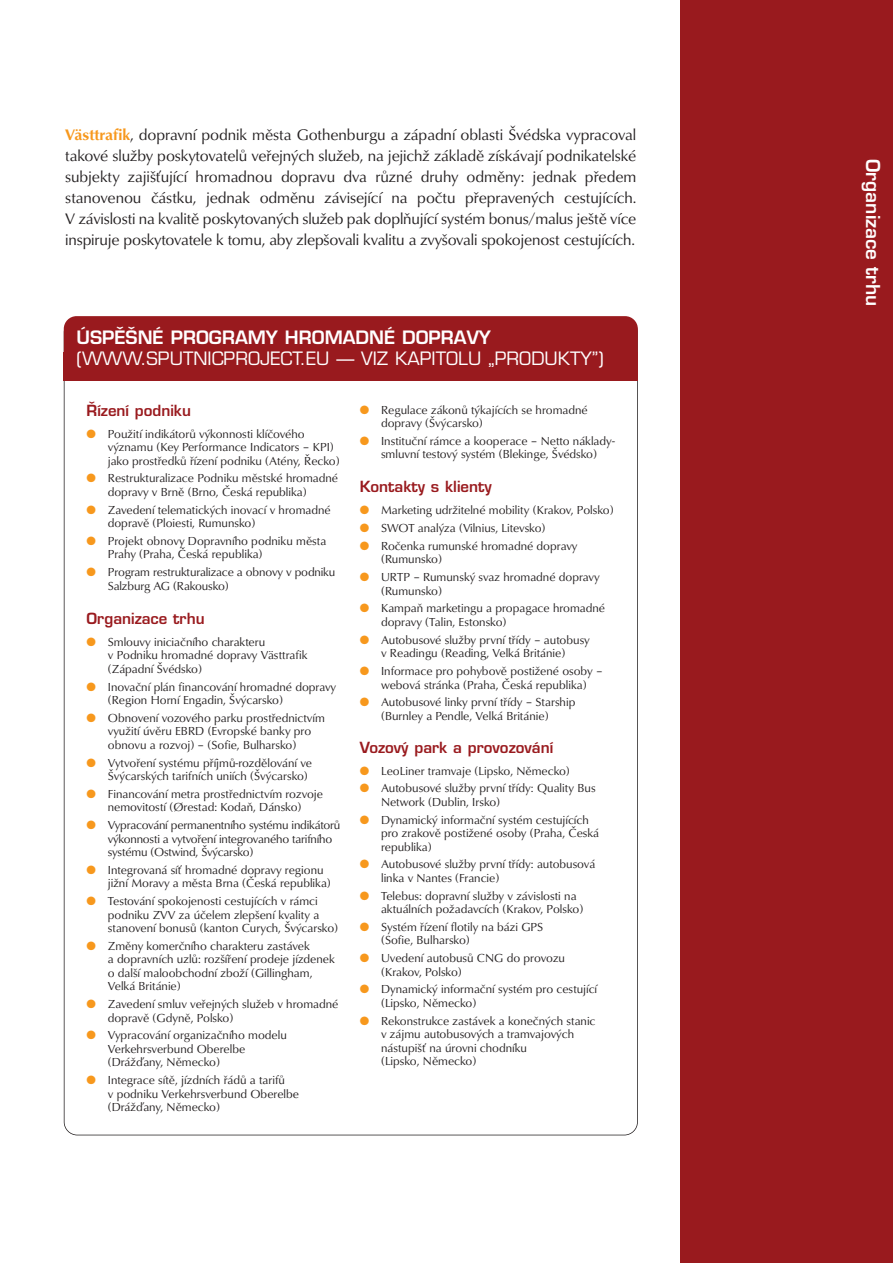
<style>
.page{position:relative;width:893px;height:1263px;background:#fff}
.page>*{position:absolute;margin:0;border:0;box-sizing:border-box;transform-origin:0 0}
.t1{font:600 18.75px "Eurostile LTCE";color:#fff}
.t2{font:18px "Eurostile LTCE";color:#fff}
.t3{font:600 18px "Eurostile LTCE";color:#fff}
.t4{font:15.75px/21px "URW Classico TCE";letter-spacing:-.01em;color:#231f20;text-align:justify}
.t5{font:600 15px "Eurostile LTCE";color:#991a1e}
.t6{font:12px/13.5px "URW Classico TCE";color:#231f20}
.s1{font-weight:700;color:#f7981d}
.s2{color:#f7981d}
</style>
<div class="page">
<div style="left:680px;top:0;width:213px;height:1263px;background:#991a1e"></div>
<div style="left:64px;top:316px;width:574px;height:64px;background:#991a1e;border-radius:13px"></div>
<p class="t4" style="left:65px;top:124px;width:573px"><span class="s1">Västtrafik</span>, dopravní podnik města Gothenburgu a západní oblasti Švédska vypracoval takové služby poskytovatelů veřejných služeb, na jejichž základě získávají podnikatelské subjekty zajišťující hromadnou dopravu dva různé druhy odměny: jednak předem stanovenou částku, jednak odměnu závisející na počtu přepravených cestujících.<br>V závislosti na kvalitě poskytovaných služeb pak doplňující systém bonus/malus ještě více inspiruje poskytovatele k tomu, aby zlepšovali kvalitu a zvyšovali spokojenost cestujících.</p>
<h2 class="t3" style="left:76px;top:330px;width:416px">ÚSPĚŠNÉ PROGRAMY HROMADNÉ DOPRAVY</h2>
<h2 class="t2" style="left:76px;top:351px;width:529px">(WWW.SPUTNICPROJECT.EU — VIZ KAPITOLU „PRODUKTY”)</h2>
<p class="t5" style="left:87px;top:404px;width:106px">Řízení podniku</p>
<p class="t6" style="left:108px;top:427px;width:233px;text-indent:-21px"><span class="s2">●</span> Použití indikátorů výkonnosti klíčového významu (Key Performance Indicators – KPI) jako prostředků řízení podniku (Atény, Řecko)</p>
<p class="t6" style="left:108px;top:472px;width:232px;text-indent:-21px"><span class="s2">●</span> Restrukturalizace Podniku městské hromadné dopravy v Brně (Brno, Česká republika)</p>
<p class="t6" style="left:108px;top:503px;width:224px;text-indent:-21px"><span class="s2">●</span> Zavedení telematických inovací v hromadné dopravě (Ploiesti, Rumunsko)</p>
<p class="t6" style="left:108px;top:534px;width:220px;text-indent:-21px"><span class="s2">●</span> Projekt obnovy Dopravního podniku města<br>Prahy (Praha, Česká republika)</p>
<p class="t6" style="left:108px;top:565px;width:229px;text-indent:-21px"><span class="s2">●</span> Program restrukturalizace a obnovy v podniku<br>Salzburg AG (Rakousko)</p>
<p class="t5" style="left:87px;top:613px;width:120px">Organizace trhu</p>
<p class="t6" style="left:108px;top:635px;width:201px;text-indent:-21px"><span class="s2">●</span> Smlouvy iniciačního charakteru<br>v Podniku hromadné dopravy Västtrafik (Západní Švédsko)</p>
<p class="t6" style="left:108px;top:680px;width:230px;text-indent:-21px"><span class="s2">●</span> Inovační plán financování hromadné dopravy (Region Horní Engadin, Švýcarsko)</p>
<p class="t6" style="left:108px;top:711px;width:219px;text-indent:-21px"><span class="s2">●</span> Obnovení vozového parku prostřednictvím využití úvěru EBRD (Evropské banky pro obnovu a rozvoj) – (Sofie, Bulharsko)</p>
<p class="t6" style="left:108px;top:756px;width:206px;text-indent:-21px"><span class="s2">●</span> Vytvoření systému příjmů-rozdělování ve<br>Švýcarských tarifních uniích (Švýcarsko)</p>
<p class="t6" style="left:87px;top:787px;width:238px;text-align:center"><span class="s2">●</span> Financování metra prostřednictvím rozvoje nemovitostí (Ørestad: Kodaň, Dánsko)</p>
<p class="t6" style="left:108px;top:818px;width:234px;text-indent:-21px"><span class="s2">●</span> Vypracování permanentního systému indikátorů výkonnosti a vytvoření integrovaného tarifního systému (Ostwind, Švýcarsko)</p>
<p class="t6" style="left:108px;top:863px;width:225px;text-indent:-21px"><span class="s2">●</span> Integrovaná síť hromadné dopravy regionu jižní Moravy a města Brna (Česká republika)</p>
<p class="t6" style="left:108px;top:894px;width:232px;text-indent:-21px"><span class="s2">●</span> Testování spokojenosti cestujících v rámci podniku ZVV za účelem zlepšení kvality a stanovení bonusů (kanton Curych, Švýcarsko)</p>
<p class="t6" style="left:108px;top:939px;width:229px;text-indent:-21px"><span class="s2">●</span> Změny komerčního charakteru zastávek<br>a dopravních uzlů: rozšíření prodeje jízdenek o další maloobchodní zboží (Gillingham, Velká Británie)</p>
<p class="t6" style="left:108px;top:997px;width:232px;text-indent:-21px"><span class="s2">●</span> Zavedení smluv veřejných služeb v hromadné dopravě (Gdyně, Polsko)</p>
<p class="t6" style="left:108px;top:1028px;width:181px;text-indent:-21px"><span class="s2">●</span> Vypracování organizačního modelu<br>Verkehrsverbund Oberelbe (Drážďany, Německo)</p>
<p class="t6" style="left:108px;top:1073px;width:193px;text-indent:-21px"><span class="s2">●</span> Integrace sítě, jízdních řádů a tarifů<br>v podniku Verkehrsverbund Oberelbe (Drážďany, Německo)</p>
<p class="t6" style="left:381px;top:403px;width:208px;text-indent:-21px"><span class="s2">●</span> Regulace zákonů týkajících se hromadné dopravy (Švýcarsko)</p>
<p class="t6" style="left:360px;top:434px;width:257px;text-align:center"><span class="s2">●</span> Instituční rámce a kooperace – Netto náklady&shy;smluvní testový systém (Blekinge, Švédsko)</p>
<p class="t5" style="left:360px;top:481px;width:133px">Kontakty s klienty</p>
<p class="t6" style="left:360px;top:504px;width:255px"><span class="s2">●</span> Marketing udržitelné mobility (Krakov, Polsko)</p>
<p class="t6" style="left:360px;top:521px;width:187px"><span class="s2">●</span> SWOT analýza (Vilnius, Litevsko)</p>
<p class="t6" style="left:381px;top:539px;width:198px;text-indent:-21px"><span class="s2">●</span> Ročenka rumunské hromadné dopravy (Rumunsko)</p>
<p class="t6" style="left:381px;top:570px;width:220px;text-indent:-21px"><span class="s2">●</span> URTP – Rumunský svaz hromadné dopravy (Rumunsko)</p>
<p class="t6" style="left:381px;top:602px;width:226px;text-indent:-21px"><span class="s2">●</span> Kampaň marketingu a propagace hromadné dopravy (Talin, Estonsko)</p>
<p class="t6" style="left:360px;top:633px;width:231px;text-align:center"><span class="s2">●</span> Autobusové služby první třídy – autobusy v Readingu (Reading, Velká Británie)</p>
<p class="t6" style="left:360px;top:664px;width:244px;text-align:center"><span class="s2">●</span> Informace pro pohybově postižené osoby – webová stránka (Praha, Česká republika)</p>
<p class="t6" style="left:360px;top:695px;width:217px;text-align:center"><span class="s2">●</span> Autobusové linky první třídy – Starship (Burnley a Pendle, Velká Británie)</p>
<p class="t5" style="left:360px;top:741px;width:195px">Vozový park a provozování</p>
<p class="t6" style="left:360px;top:764px;width:212px"><span class="s2">●</span> LeoLiner tramvaje (Lipsko, Německo)</p>
<p class="t6" style="left:381px;top:781px;width:216px;text-indent:-21px"><span class="s2">●</span> Autobusové služby první třídy: Quality Bus<br>Network (Dublin, Irsko)</p>
<p class="t6" style="left:381px;top:813px;width:220px;text-indent:-21px"><span class="s2">●</span> Dynamický informační systém cestujících pro zrakově postižené osoby (Praha, Česká republika)</p>
<p class="t6" style="left:381px;top:857px;width:216px;text-indent:-21px"><span class="s2">●</span> Autobusové služby první třídy: autobusová linka v Nantes (Francie)</p>
<p class="t6" style="left:381px;top:889px;width:204px;text-indent:-21px"><span class="s2">●</span> Telebus: dopravní služby v závislosti na aktuálních požadavcích (Krakov, Polsko)</p>
<p class="t6" style="left:381px;top:920px;width:164px;text-indent:-21px"><span class="s2">●</span> Systém řízení flotily na bázi GPS (Sofie, Bulharsko)</p>
<p class="t6" style="left:381px;top:951px;width:186px;text-indent:-21px"><span class="s2">●</span> Uvedení autobusů CNG do provozu (Krakov, Polsko)</p>
<p class="t6" style="left:381px;top:982px;width:218px;text-indent:-21px"><span class="s2">●</span> Dynamický informační systém pro cestující (Lipsko, Německo)</p>
<p class="t6" style="left:381px;top:1014px;width:216px;text-indent:-21px"><span class="s2">●</span> Rekonstrukce zastávek a konečných stanic v zájmu autobusových a tramvajových nástupišť na úrovni chodníku<br>(Lipsko, Německo)</p>
<h1 class="t1" style="left:880px;top:159px;width:149px;rotate:90deg">Organizace trhu</h1>
</div>
